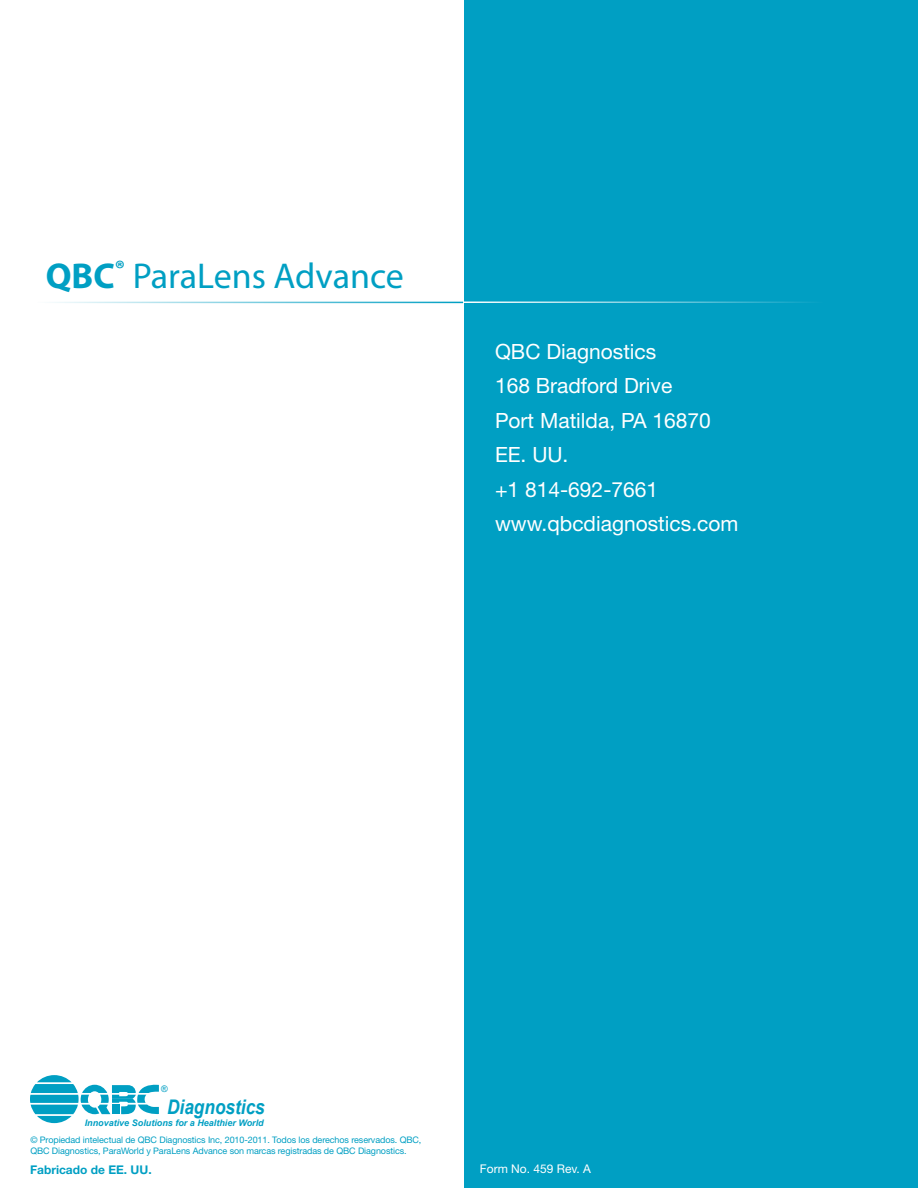
<style>
.page{position:relative;width:918px;height:1188px;background:#fff}
.page>*{position:absolute;margin:0;border:0;box-sizing:border-box;transform-origin:0 0}
.t1{font:36px "Myriad Pro";color:#009fc3}
.t2{font:21px "Helvetica Neue LT Std";color:#fff}
.t3{font:italic 700 20.1px "Arial";color:#009fc3;scale:.86 1}
.t4{font:700 12px "Helvetica Neue LT Std";color:#009fc3}
.t5{font:12px "Helvetica Neue LT Std";color:#fff}
.t6{font:9px/10.5px "Helvetica Neue LT Std";letter-spacing:-.01em;color:#009fc3}
.t7{font:italic 700 9px "Arial";color:#009fc3}
.t8{font:9px "Arial";color:#009fc3}
.s1{font-weight:700}
</style>
<div class="page">
<svg style="left:30px;top:1075px;width:129px;height:48px"></svg>
<svg style="left:917px;top:963px;width:1px;height:26px"></svg>
<hr style="left:914px;top:989px;width:4px;height:199px;background:#009fc3">
<div style="left:464px;top:0;width:453px;height:1188px;background:#009fc3"></div>
<hr style="left:463px;top:302px;width:360px;height:1px;background:#fff">
<hr style="left:36px;top:302px;width:427px;height:1px;background:#009fc3">
<p class="t1" style="left:46px;top:254px;width:360px"><span class="s1">QBC</span><sup>®</sup> ParaLens Advance</p>
<p class="t2" style="left:495px;top:339px;width:163px">QBC Diagnostics</p>
<p class="t2" style="left:495px;top:373px;width:179px">168 Bradford Drive</p>
<p class="t2" style="left:495px;top:408px;width:217px">Port Matilda, PA 16870</p>
<p class="t2" style="left:495px;top:442px;width:75px">EE. UU.</p>
<p class="t2" style="left:495px;top:477px;width:165px">+1 814-692-7661</p>
<p class="t2" style="left:495px;top:511px;width:245px">www.qbcdiagnostics.com</p>
<p class="t8" style="left:161px;top:1083px;width:8px">®</p>
<p class="t3" style="left:167px;top:1094px;width:115px">Diagnostics</p>
<p class="t7" style="left:85px;top:1117px;width:181px">Innovative Solutions for a Healthier World</p>
<p class="t6" style="left:30px;top:1135px;width:393px">© Propiedad intelectual de QBC Diagnostics Inc, 2010-2011. Todos los derechos reservados. QBC,<br>QBC Diagnostics, ParaWorld y ParaLens Advance son marcas registradas de QBC Diagnostics.</p>
<p class="t4" style="left:30px;top:1162px;width:123px">Fabricado de EE. UU.</p>
<p class="t5" style="left:480px;top:1161px;width:113px">Form No. 459 Rev. A</p>
</div>
